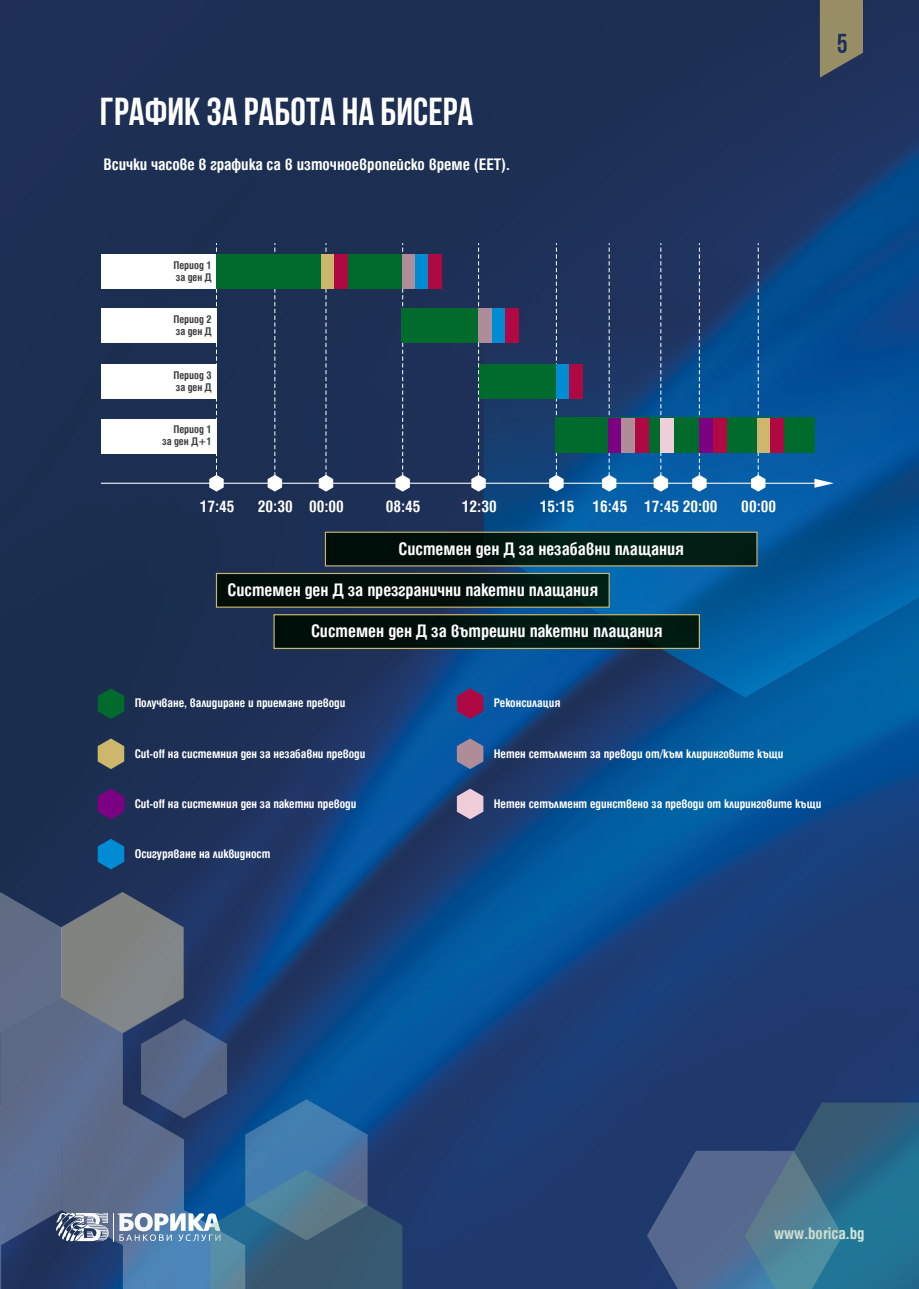
<style>
.page{position:relative;width:919px;height:1289px;background:#fff}
.page>*{position:absolute;margin:0;border:0;box-sizing:border-box;transform-origin:0 0}
.t1{font:700 39px "Bebas Neue";color:#fff}
.t2{font:700 condensed 19.5px "Helen Pro";color:#fff}
.t3{font:700 condensed 18px "Helen Pro";color:#fff}
.t4{font:700 condensed 13.5px "Helen Pro";color:#fff}
.t5{font:700 condensed 12px/12px "Helen Pro";color:#3c3c3b}
</style>
<div class="page">
<img style="left:0;top:0;width:918px;height:1288px">
<img style="left:483px;top:93px;width:435px;height:605px">
<svg style="left:0;top:891px;width:402px;height:397px;background:#3e5d86"></svg>
<hr style="left:101px;top:482px;width:718px;height:2px;background:#fff">
<svg style="left:814px;top:478px;width:19px;height:10px"></svg>
<svg style="left:209px;top:243px;width:15px;height:248px;background:#3c4b6a"></svg>
<svg style="left:98px;top:688px;width:26px;height:31px"></svg>
<svg style="left:98px;top:838px;width:26px;height:31px"></svg>
<svg style="left:98px;top:788px;width:26px;height:31px"></svg>
<svg style="left:98px;top:738px;width:26px;height:31px"></svg>
<svg style="left:457px;top:688px;width:26px;height:31px"></svg>
<svg style="left:457px;top:788px;width:26px;height:31px"></svg>
<svg style="left:457px;top:738px;width:26px;height:31px"></svg>
<svg style="left:215px;top:531px;width:543px;height:118px;background:#0e2d36"></svg>
<svg style="left:647px;top:1102px;width:271px;height:186px;background:#386386"></svg>
<svg style="left:471px;top:243px;width:15px;height:248px;background:#344669"></svg>
<svg style="left:395px;top:243px;width:15px;height:248px;background:#346"></svg>
<svg style="left:319px;top:243px;width:14px;height:248px;background:#334364"></svg>
<svg style="left:267px;top:243px;width:15px;height:248px;background:#324262"></svg>
<svg style="left:751px;top:243px;width:14px;height:248px;background:#215d97"></svg>
<svg style="left:549px;top:243px;width:14px;height:248px;background:#334a72"></svg>
<svg style="left:602px;top:243px;width:14px;height:248px;background:#314d77"></svg>
<svg style="left:653px;top:243px;width:15px;height:248px;background:#2c517f"></svg>
<svg style="left:692px;top:243px;width:14px;height:248px;background:#295689"></svg>
<div style="left:101px;top:254px;width:115px;height:35px;background:#fff"></div>
<div style="left:216px;top:254px;width:105px;height:35px;background:#006b2d"></div>
<div style="left:347px;top:254px;width:55px;height:35px;background:#006b2d"></div>
<div style="left:401px;top:308px;width:77px;height:35px;background:#006b2d"></div>
<div style="left:321px;top:254px;width:13px;height:35px;background:#cdb76c"></div>
<div style="left:334px;top:254px;width:13px;height:35px;background:#ae0943"></div>
<div style="left:402px;top:254px;width:13px;height:35px;background:#ae8c98"></div>
<div style="left:415px;top:254px;width:13px;height:35px;background:#008bd2"></div>
<div style="left:428px;top:254px;width:14px;height:35px;background:#ae0943"></div>
<div style="left:478px;top:308px;width:14px;height:35px;background:#ae8c98"></div>
<div style="left:492px;top:308px;width:13px;height:35px;background:#008bd2"></div>
<div style="left:479px;top:364px;width:77px;height:35px;background:#006b2d"></div>
<div style="left:556px;top:364px;width:13px;height:35px;background:#008bd2"></div>
<div style="left:569px;top:364px;width:14px;height:35px;background:#ae0943"></div>
<div style="left:505px;top:308px;width:13px;height:35px;background:#ae0943"></div>
<div style="left:101px;top:308px;width:115px;height:35px;background:#fff"></div>
<div style="left:101px;top:364px;width:115px;height:35px;background:#fff"></div>
<div style="left:101px;top:418px;width:115px;height:35px;background:#fff"></div>
<svg style="left:819px;top:0;width:43px;height:78px;background:#7e7a62"></svg>
<div style="left:555px;top:418px;width:259px;height:35px;background:#006b2d"></div>
<div style="left:608px;top:418px;width:13px;height:34px;background:#7b0283"></div>
<div style="left:699px;top:418px;width:13px;height:34px;background:#7b0283"></div>
<div style="left:712px;top:418px;width:14px;height:34px;background:#ae0943"></div>
<div style="left:756px;top:418px;width:14px;height:34px;background:#cdb76c"></div>
<div style="left:770px;top:418px;width:13px;height:34px;background:#ae0943"></div>
<div style="left:621px;top:418px;width:14px;height:34px;background:#ae8c98"></div>
<div style="left:660px;top:418px;width:14px;height:34px;background:#efced9"></div>
<div style="left:635px;top:418px;width:13px;height:34px;background:#ae0943"></div>
<h1 class="t1" style="left:100px;top:90px;width:375px">График за работа на БИСЕРА</h1>
<h3 class="t3" style="left:103px;top:152px;width:408px">Всички часове в графика са в източноевропейско време (EET).</h3>
<p class="t5" style="left:173px;top:258px;width:40px">Период 1 за ден Д</p>
<p class="t5" style="left:173px;top:312px;width:40px">Период 2 за ден Д</p>
<p class="t5" style="left:173px;top:369px;width:40px">Период 3 за ден Д</p>
<p class="t5" style="left:162px;top:423px;width:51px;text-align:right">Период 1 за ден Д+1</p>
<h3 class="t3" style="left:200px;top:494px;width:36px">17:45</h3>
<h3 class="t3" style="left:386px;top:494px;width:36px">08:45</h3>
<h3 class="t3" style="left:258px;top:494px;width:87px">20:30 00:00</h3>
<h3 class="t3" style="left:462px;top:494px;width:36px">12:30</h3>
<h3 class="t3" style="left:539px;top:494px;width:179px">15:15 16:45 17:45 20:00</h3>
<h3 class="t3" style="left:741px;top:494px;width:36px">00:00</h3>
<h2 class="t2" style="left:398px;top:535px;width:287px">Системен ден Д за незабавни плащания</h2>
<h2 class="t2" style="left:227px;top:576px;width:372px">Системен ден Д за презгранични пакетни плащания</h2>
<h2 class="t2" style="left:311px;top:618px;width:353px">Системен ден Д за вътрешни пакетни плащания</h2>
<p class="t4" style="left:135px;top:694px;width:212px">Получване, валидиране и приемане преводи</p>
<p class="t4" style="left:494px;top:694px;width:68px">Реконсилация</p>
<p class="t4" style="left:135px;top:744px;width:232px">Cut-off на системния ден за незабавни преводи</p>
<p class="t4" style="left:494px;top:744px;width:291px">Нетен сетълмент за преводи от/към клиринговите къщи</p>
<p class="t4" style="left:135px;top:794px;width:223px">Cut-off на системния ден за пакетни преводи</p>
<p class="t4" style="left:494px;top:794px;width:329px">Нетен сетълмент единствено за преводи от клиринговите къщи</p>
<p class="t4" style="left:135px;top:844px;width:137px">Осигуряване на ликвидност</p>
<h3 class="t3" style="left:774px;top:1221px;width:92px">www.borica.bg</h3>
</div>
